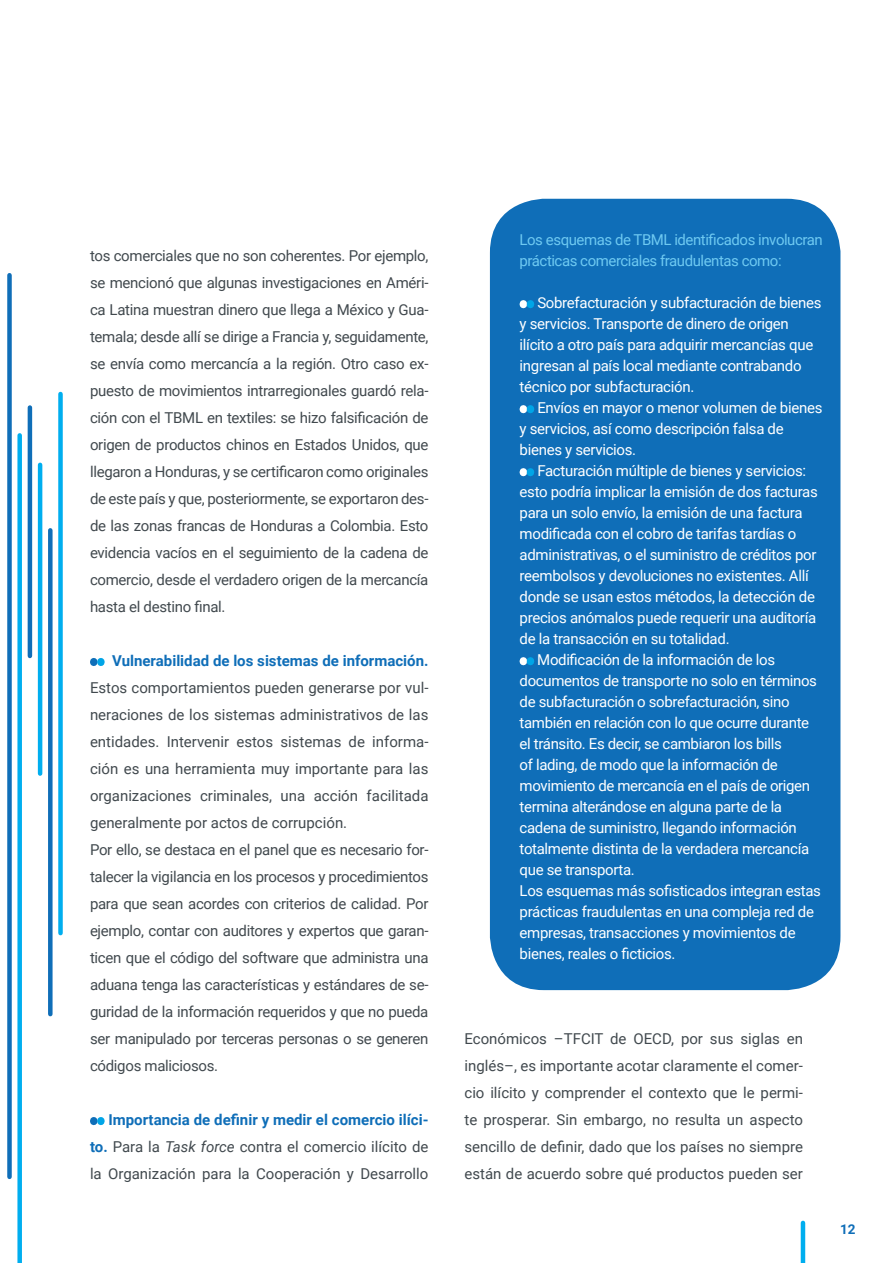
<style>
.page{position:relative;width:893px;height:1263px;background:#fff}
.page>*{position:absolute;margin:0;border:0;box-sizing:border-box;transform-origin:0 0}
.t1{font:15px/27px "Roboto";letter-spacing:-.02em;color:#41494e;text-align:justify}
.t2{font:15px/21px "Roboto";letter-spacing:-.02em;color:#fff}
.t3{font:15px/21px "Roboto";letter-spacing:-.03em;color:#6ec9f1}
.t4{font:700 15px "Roboto";color:#0f6eb8}
.t5{font:700 13.5px "Roboto";color:#0f6eb8}
.s1{font-weight:700;color:#0f6eb8}
.s2{font-style:italic}
</style>
<div class="page">
<hr style="left:801px;top:1223px;width:4px;height:40px;background:#00aeef">
<svg style="left:90px;top:662px;width:15px;height:1px"></svg>
<svg style="left:90px;top:1121px;width:15px;height:1px"></svg>
<div style="left:490px;top:199px;width:350px;height:791px;background:#0f6eb8;border-radius:54px"></div>
<svg style="left:520px;top:304px;width:14px;height:1px"></svg>
<svg style="left:520px;top:409px;width:14px;height:1px"></svg>
<svg style="left:520px;top:472px;width:14px;height:1px"></svg>
<svg style="left:520px;top:661px;width:14px;height:1px"></svg>
<div style="left:7px;top:275px;width:5px;height:902px;background:#0f6eb8"></div>
<div style="left:48px;top:530px;width:5px;height:484px;background:#0f6eb8"></div>
<hr style="left:28px;top:407px;width:4px;height:249px;background:#0f6eb8">
<div style="left:17px;top:435px;width:5px;height:828px;background:#00aeef"></div>
<div style="left:58px;top:394px;width:5px;height:539px;background:#00aeef"></div>
<hr style="left:38px;top:465px;width:4px;height:309px;background:#00aeef">
<p class="t1" style="left:90px;top:242px;width:340px">tos comerciales que no son coherentes. Por ejemplo, se mencionó que algunas investigaciones en Améri&shy;ca Latina muestran dinero que llega a México y Gua&shy;temala; desde allí se dirige a Francia y, seguidamente, se envía como mercancía a la región. Otro caso ex&shy;puesto de movimientos intrarregionales guardó rela&shy;ción con el TBML en textiles: se hizo falsificación de origen de productos chinos en Estados Unidos, que llegaron a Honduras, y se certificaron como originales de este país y que, posteriormente, se exportaron des&shy;de las zonas francas de Honduras a Colombia. Esto evidencia vacíos en el seguimiento de la cadena de comercio, desde el verdadero origen de la mercancía hasta el destino final.</p>
<p class="t4" style="left:112px;top:650px;width:318px">Vulnerabilidad de los sistemas de información.</p>
<p class="t1" style="left:90px;top:674px;width:340px;text-align:left">Estos comportamientos pueden generarse por vul&shy;neraciones de los sistemas administrativos de las entidades. Intervenir estos sistemas de informa&shy;ción es una herramienta muy importante para las organizaciones criminales, una acción facilitada generalmente por actos de corrupción.<br>Por ello, se destaca en el panel que es necesario for&shy;talecer la vigilancia en los procesos y procedimientos para que sean acordes con criterios de calidad. Por ejemplo, contar con auditores y expertos que garan&shy;ticen que el código del software que administra una aduana tenga las características y estándares de se&shy;guridad de la información requeridos y que no pueda ser manipulado por terceras personas o se generen códigos maliciosos.</p>
<p class="t1" style="left:90px;top:1106px;width:340px;text-indent:18px"><span class="s1">Importancia de definir y medir el comercio ilíci&shy;to.</span> Para la <span class="s2">Task force</span> contra el comercio ilícito de la Organización para la Cooperación y Desarrollo</p>
<p class="t3" style="left:520px;top:229px;width:305px">Los esquemas de TBML identificados involucran prácticas comerciales fraudulentas como:</p>
<p class="t2" style="left:520px;top:292px;width:303px;text-indent:18px">Sobrefacturación y subfacturación de bienes y servicios. Transporte de dinero de origen ilícito a otro país para adquirir mercancías que ingresan al país local mediante contrabando técnico por subfacturación.</p>
<p class="t2" style="left:520px;top:397px;width:304px;text-indent:18px">Envíos en mayor o menor volumen de bienes y servicios, así como descripción falsa de bienes y servicios.</p>
<p class="t2" style="left:537px;top:460px;width:270px">Facturación múltiple de bienes y servicios:</p>
<p class="t2" style="left:520px;top:481px;width:300px">esto podría implicar la emisión de dos facturas</p>
<p class="t2" style="left:520px;top:502px;width:284px">para un solo envío, la emisión de una factura</p>
<p class="t2" style="left:520px;top:523px;width:278px">modificada con el cobro de tarifas tardías o</p>
<p class="t2" style="left:520px;top:544px;width:298px">administrativas, o el suministro de créditos por</p>
<p class="t2" style="left:520px;top:565px;width:291px">reembolsos y devoluciones no existentes. Allí</p>
<p class="t2" style="left:520px;top:586px;width:297px">donde se usan estos métodos, la detección de</p>
<p class="t2" style="left:520px;top:607px;width:298px">precios anómalos puede requerir una auditoría</p>
<p class="t2" style="left:520px;top:628px;width:211px">de la transacción en su totalidad.</p>
<p class="t2" style="left:537px;top:649px;width:239px">Modificación de la información de los</p>
<p class="t2" style="left:520px;top:670px;width:299px">documentos de transporte no solo en términos</p>
<p class="t2" style="left:520px;top:691px;width:272px">de subfacturación o sobrefacturación, sino</p>
<p class="t2" style="left:520px;top:712px;width:291px">también en relación con lo que ocurre durante</p>
<p class="t2" style="left:520px;top:733px;width:264px">el tránsito. Es decir, se cambiaron los bills</p>
<p class="t2" style="left:520px;top:754px;width:260px">of lading, de modo que la información de</p>
<p class="t2" style="left:520px;top:775px;width:292px">movimiento de mercancía en el país de origen</p>
<p class="t2" style="left:520px;top:796px;width:264px">termina alterándose en alguna parte de la</p>
<p class="t2" style="left:520px;top:817px;width:279px">cadena de suministro, llegando información</p>
<p class="t2" style="left:520px;top:838px;width:291px">totalmente distinta de la verdadera mercancía</p>
<p class="t2" style="left:520px;top:859px;width:117px">que se transporta.</p>
<p class="t2" style="left:520px;top:880px;width:303px">Los esquemas más sofisticados integran estas</p>
<p class="t2" style="left:520px;top:901px;width:296px">prácticas fraudulentas en una compleja red de</p>
<p class="t2" style="left:520px;top:922px;width:278px">empresas, transacciones y movimientos de</p>
<p class="t2" style="left:520px;top:943px;width:157px">bienes, reales o ficticios.</p>
<p class="t1" style="left:464px;top:1025px;width:340px">Económicos –TFCIT de OECD, por sus siglas en inglés–, es importante acotar claramente el comer&shy;cio ilícito y comprender el contexto que le permi&shy;te prosperar. Sin embargo, no resulta un aspecto sencillo de definir, dado que los países no siempre están de acuerdo sobre qué productos pueden ser</p>
<p class="t5" style="left:840px;top:1219px;width:17px">12</p>
</div>
